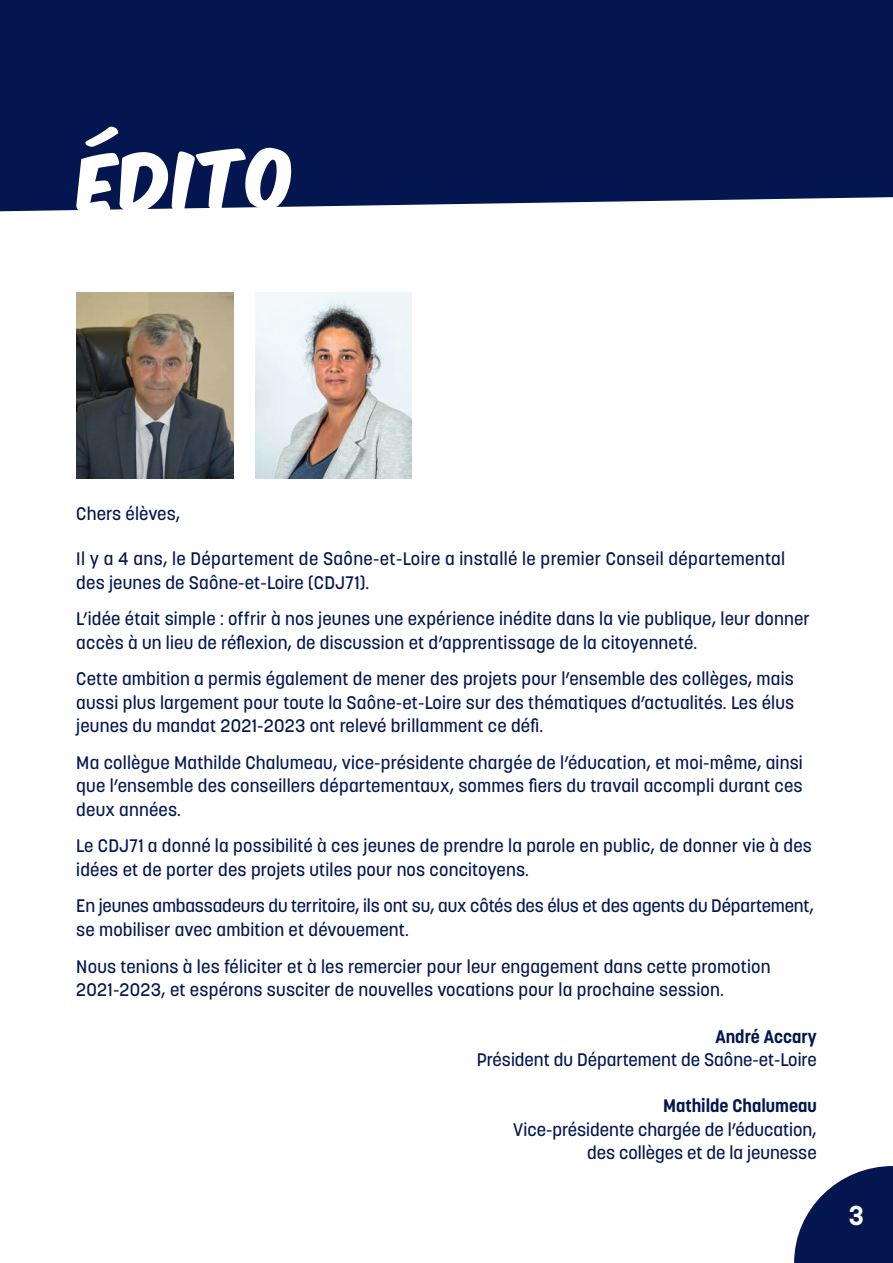
<style>
.page{position:relative;width:893px;height:1263px;background:#fff}
.page>*{position:absolute;margin:0;border:0;box-sizing:border-box;transform-origin:0 0}
.t1{font:69px "Komika Title Axis";color:#fff}
.t2{font:700 27px "Korolev";color:#fff}
.t3{font:500 18px/23.2px "Korolev";letter-spacing:.01em;color:#031650}
.t4{font:500 18px/23.2px "Korolev";letter-spacing:-.01em;color:#031650}
.t5{font:700 18px "Korolev";color:#031650}
</style>
<div class="page">
<img style="left:76px;top:292px;width:157px;height:187px">
<img style="left:255px;top:292px;width:157px;height:187px">
<div style="left:0;top:0;width:893px;height:211px;background:#031650"></div>
<svg style="left:794px;top:1166px;width:99px;height:97px"></svg>
<h1 class="t1" style="left:78px;top:150px;width:218px;rotate:-2deg">ÉDITO</h1>
<p class="t3" style="left:76px;top:502px;width:106px">Chers élèves,</p>
<p class="t3" style="left:76px;top:547px;width:710px">Il y a 4 ans, le Département de Saône-et-Loire a installé le premier Conseil départemental des jeunes de Saône-et-Loire (CDJ71).</p>
<p class="t3" style="left:76px;top:607px;width:735px">L’idée était simple : offrir à nos jeunes une expérience inédite dans la vie publique, leur donner accès à un lieu de réflexion, de discussion et d’apprentissage de la citoyenneté.</p>
<p class="t3" style="left:76px;top:667px;width:719px;text-align:justify">Cette ambition a permis également de mener des projets pour l’ensemble des collèges, mais aussi plus largement pour toute la Saône-et-Loire sur des thématiques d’actualités. Les élus jeunes du mandat 2021-2023 ont relevé brillamment ce défi.</p>
<p class="t3" style="left:76px;top:751px;width:728px;text-align:justify">Ma collègue Mathilde Chalumeau, vice-présidente chargée de l’éducation, et moi-même, ainsi que l’ensemble des conseillers départementaux, sommes fiers du travail accompli durant ces deux années.</p>
<p class="t3" style="left:76px;top:834px;width:737px">Le CDJ71 a donné la possibilité à ces jeunes de prendre la parole en public, de donner vie à des idées et de porter des projets utiles pour nos concitoyens.</p>
<p class="t4" style="left:76px;top:894px;width:739px">En jeunes ambassadeurs du territoire, ils ont su, aux côtés des élus et des agents du Département, se mobiliser avec ambition et dévouement.</p>
<p class="t3" style="left:76px;top:955px;width:696px">Nous tenions à les féliciter et à les remercier pour leur engagement dans cette promotion<br>2021-2023, et espérons susciter de nouvelles vocations pour la prochaine session.</p>
<p class="t5" style="left:716px;top:1025px;width:103px">André Accary</p>
<p class="t3" style="left:477px;top:1048px;width:341px">Président du Département de Saône-et-Loire</p>
<p class="t5" style="left:663px;top:1095px;width:155px">Mathilde Chalumeau</p>
<p class="t3" style="left:513px;top:1118px;width:305px;text-align:right">Vice-présidente chargée de l’éducation, des collèges et de la jeunesse</p>
<h2 class="t2" style="left:849px;top:1198px;width:16px">3</h2>
</div>
